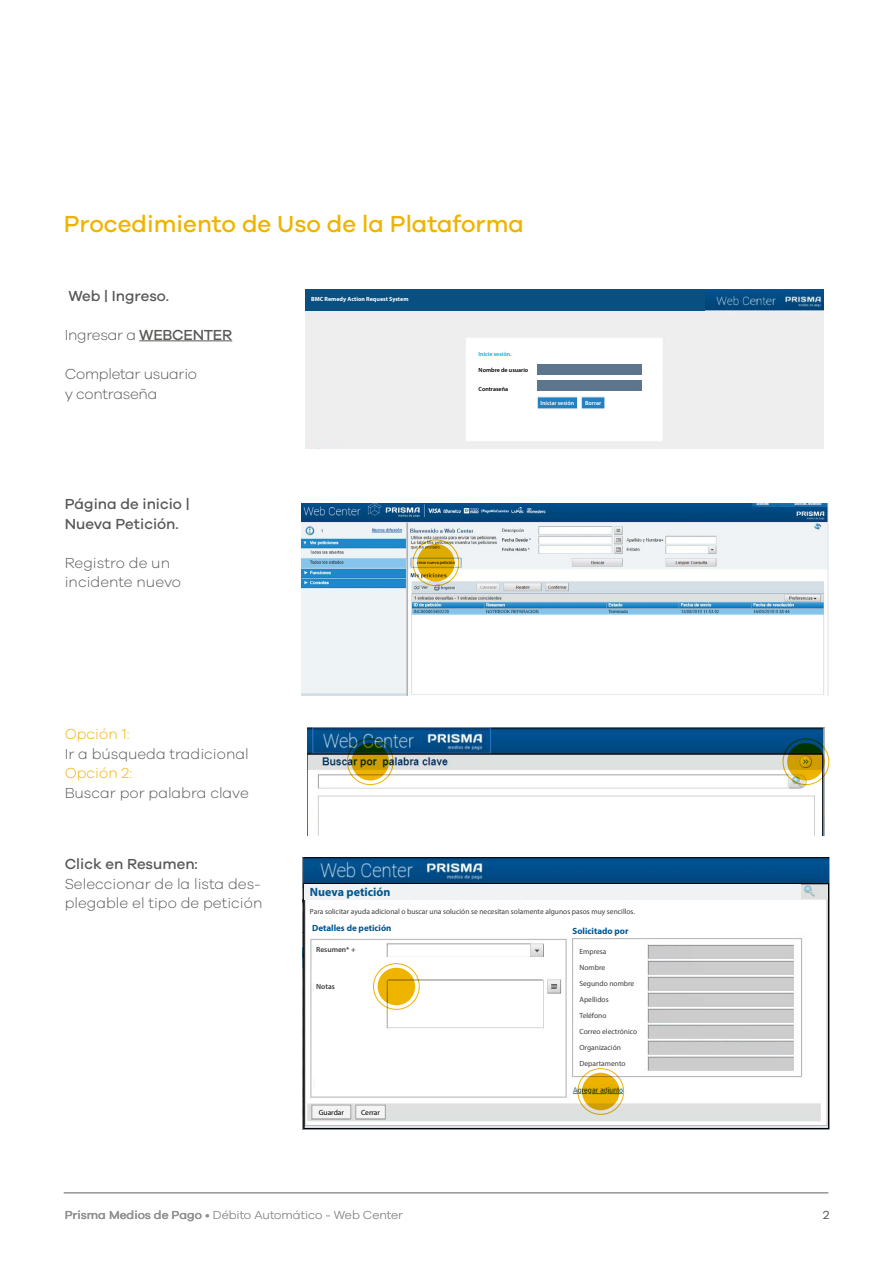
<style>
.page{position:relative;width:893px;height:1263px;background:#fff}
.page>*{position:absolute;margin:0;border:0;box-sizing:border-box;transform-origin:0 0}
.t1{font:500 24px "Galano Grotesque";color:#eeb400}
.t2{font:300 15px/19.5px "Galano Grotesque";color:#575756}
.t3{font:500 15px/19.5px "Galano Grotesque";color:#575756}
.t4{font:300 15px/19.5px "Galano Grotesque";letter-spacing:-.02em;color:#575756}
.t5{font:300 15px "Galano Grotesque";color:#eeb400}
.t6{font:300 12px "Galano Grotesque";color:#929292}
.t7{font:700 12px "Myriad Pro";color:#00568d}
.t8{font:300 12px "Galano Grotesque";color:#575756}
.t9{font:700 9px "Myriad Pro";color:#00568d}
.t10{font:7.5px/15.9px "Myriad Pro";color:#3c3c3b}
.t11{font:600 7.5px "Myriad Pro";color:#3c3c3b}
.t12{font:7.5px "Myriad Pro";color:#000}
.t13{font:700 6px "Myriad Pro";color:#fff}
.t14{font:600 6px "Myriad Pro";color:#000}
.t15{font:600 6px "Myriad Pro";color:#fff}
.t16{font:600 6px "Myriad Pro";color:#00ace2}
.t17{font:4.5px "Myriad Pro";color:#000}
.s1{font-weight:500;color:#585856}
.s2{font-weight:500}
</style>
<div class="page">
<hr style="left:64px;top:1192px;width:764px;height:1px;background:#929292">
<div style="left:305px;top:289px;width:519px;height:159px;background:#eee"></div>
<div style="left:305px;top:289px;width:400px;height:22px;background:#094f7f"></div>
<div style="left:465px;top:337px;width:198px;height:105px;background:#fff;border:1px solid #f0f3f3"></div>
<img style="left:301px;top:503px;width:527px;height:192px">
<hr style="left:139px;top:340px;width:93px;height:1px;background:#585856">
<img style="left:308px;top:727px;width:516px;height:108px">
<svg style="left:351px;top:743px;width:38px;height:37px"></svg>
<div style="left:347px;top:738px;width:46px;height:47px;border:1px solid #eeb400;border-radius:50%"></div>
<svg style="left:787px;top:743px;width:38px;height:37px"></svg>
<div style="left:783px;top:738px;width:46px;height:47px;border:1px solid #eeb400;border-radius:50%"></div>
<div style="left:411px;top:558px;width:50px;height:9px;background:#f4f4f4;border:1px solid #9dbfd8"></div>
<div style="left:537px;top:397px;width:41px;height:12px;background:#2380c1"></div>
<div style="left:581px;top:397px;width:24px;height:12px;background:#2380c1"></div>
<svg style="left:417px;top:544px;width:38px;height:37px"></svg>
<div style="left:413px;top:539px;width:46px;height:47px;border:1px solid #eeb400;border-radius:50%"></div>
<img style="left:302px;top:857px;width:528px;height:273px">
<div style="left:308px;top:905px;width:351px;height:33px;background:#fff"></div>
<div style="left:649px;top:965px;width:54px;height:8px;background:#ccc"></div>
<div style="left:649px;top:996px;width:54px;height:8px;background:#ccc"></div>
<div style="left:649px;top:1012px;width:54px;height:9px;background:#ccc"></div>
<div style="left:650px;top:1029px;width:97px;height:8px;background:#ccc"></div>
<div style="left:650px;top:1044px;width:130px;height:10px;background:#ccc"></div>
<div style="left:650px;top:1058px;width:130px;height:10px;background:#ccc"></div>
<div style="left:650px;top:949px;width:40px;height:7px;background:#ccc"></div>
<div style="left:315px;top:1066px;width:237px;height:30px;background:#fff"></div>
<div style="left:312px;top:1105px;width:39px;height:14px;background:#f4f4f4;border:1px solid #a8a8a7"></div>
<div style="left:356px;top:1105px;width:29px;height:14px;background:#f4f4f4;border:1px solid #a8a8a7"></div>
<div style="left:305px;top:885px;width:496px;height:15px;background:#f1f2f3"></div>
<div style="left:314px;top:942px;width:59px;height:70px;background:#fff"></div>
<div style="left:577px;top:947px;width:70px;height:121px;background:#fff"></div>
<div style="left:387px;top:958px;width:157px;height:22px;background:#fff"></div>
<div style="left:388px;top:980px;width:155px;height:47px;background:#fff"></div>
<hr style="left:388px;top:980px;width:155px;height:1px;background:#818080">
<div style="left:378px;top:968px;width:37px;height:37px;background:#eeb400;border-radius:50%"></div>
<div style="left:373px;top:963px;width:47px;height:47px;border:1px solid #eeb400;border-radius:50%"></div>
<svg style="left:582px;top:1073px;width:37px;height:37px"></svg>
<div style="left:577px;top:1068px;width:47px;height:47px;border:1px solid #eeb400;border-radius:50%"></div>
<div style="left:537px;top:364px;width:105px;height:11px;background:#5d768d"></div>
<div style="left:537px;top:381px;width:105px;height:10px;background:#5d768d"></div>
<h1 class="t1" style="left:64px;top:209px;width:462px">Procedimiento de Uso de la Plataforma</h1>
<h2 class="t3" style="left:68px;top:286px;width:102px">Web | Ingreso.</h2>
<h2 class="t4" style="left:65px;top:325px;width:169px">Ingresar a <span class="s1">WEBCENTER</span></h2>
<h2 class="t4" style="left:65px;top:364px;width:134px">Completar usuario y contraseña</h2>
<p class="t13" style="left:311px;top:295px;width:99px">BMC Remedy Action Request System</p>
<p class="t16" style="left:479px;top:350px;width:35px">Inicie sesión.</p>
<p class="t14" style="left:479px;top:385px;width:31px">Contraseña</p>
<p class="t14" style="left:479px;top:366px;width:51px">Nombre de usuario</p>
<p class="t15" style="left:540px;top:399px;width:35px">Iniciar sesión</p>
<p class="t15" style="left:585px;top:399px;width:18px">Borrar</p>
<h2 class="t3" style="left:65px;top:494px;width:126px">Página de inicio |<br>Nueva Petición.</h2>
<h2 class="t2" style="left:65px;top:552px;width:118px">Registro de un incidente nuevo</h2>
<p class="t17" style="left:417px;top:560px;width:40px">crear nueva petición</p>
<h2 class="t5" style="left:65px;top:725px;width:66px">Opción 1:</h2>
<h2 class="t2" style="left:65px;top:743px;width:186px">Ir a búsqueda tradicional</h2>
<h2 class="t5" style="left:65px;top:764px;width:69px">Opción 2:</h2>
<h2 class="t2" style="left:65px;top:782px;width:186px">Buscar por palabra clave</h2>
<h2 class="t3" style="left:65px;top:854px;width:135px">Click en Resumen:</h2>
<h2 class="t2" style="left:65px;top:873px;width:199px">Seleccionar de la lista des&shy;plegable el tipo de petición</h2>
<h3 class="t7" style="left:310px;top:884px;width:82px">Nueva petición</h3>
<p class="t9" style="left:312px;top:922px;width:81px">Detalles de petición</p>
<p class="t9" style="left:572px;top:925px;width:58px">Solicitado por</p>
<p class="t10" style="left:310px;top:903px;width:327px">Para solicitar ayuda adicional o buscar una solución se necesitan solamente algunos pasos muy sencillos.</p>
<p class="t11" style="left:316px;top:945px;width:41px">Resumen* +</p>
<p class="t11" style="left:316px;top:981px;width:20px">Notas</p>
<p class="t10" style="left:579px;top:944px;width:59px">Empresa<br>Nombre<br>Segundo nombre<br>Apellidos<br>Teléfono<br>Correo electrónico<br>Organización<br>Departamento</p>
<p class="t12" style="left:319px;top:1107px;width:27px">Guardar</p>
<p class="t12" style="left:361px;top:1107px;width:20px">Cerrar</p>
<h3 class="t6" style="left:65px;top:1208px;width:340px"><span class="s2">Prisma Medios de Pago</span> • Débito Automático - Web Center</h3>
<h3 class="t8" style="left:823px;top:1208px;width:8px">2</h3>
</div>
